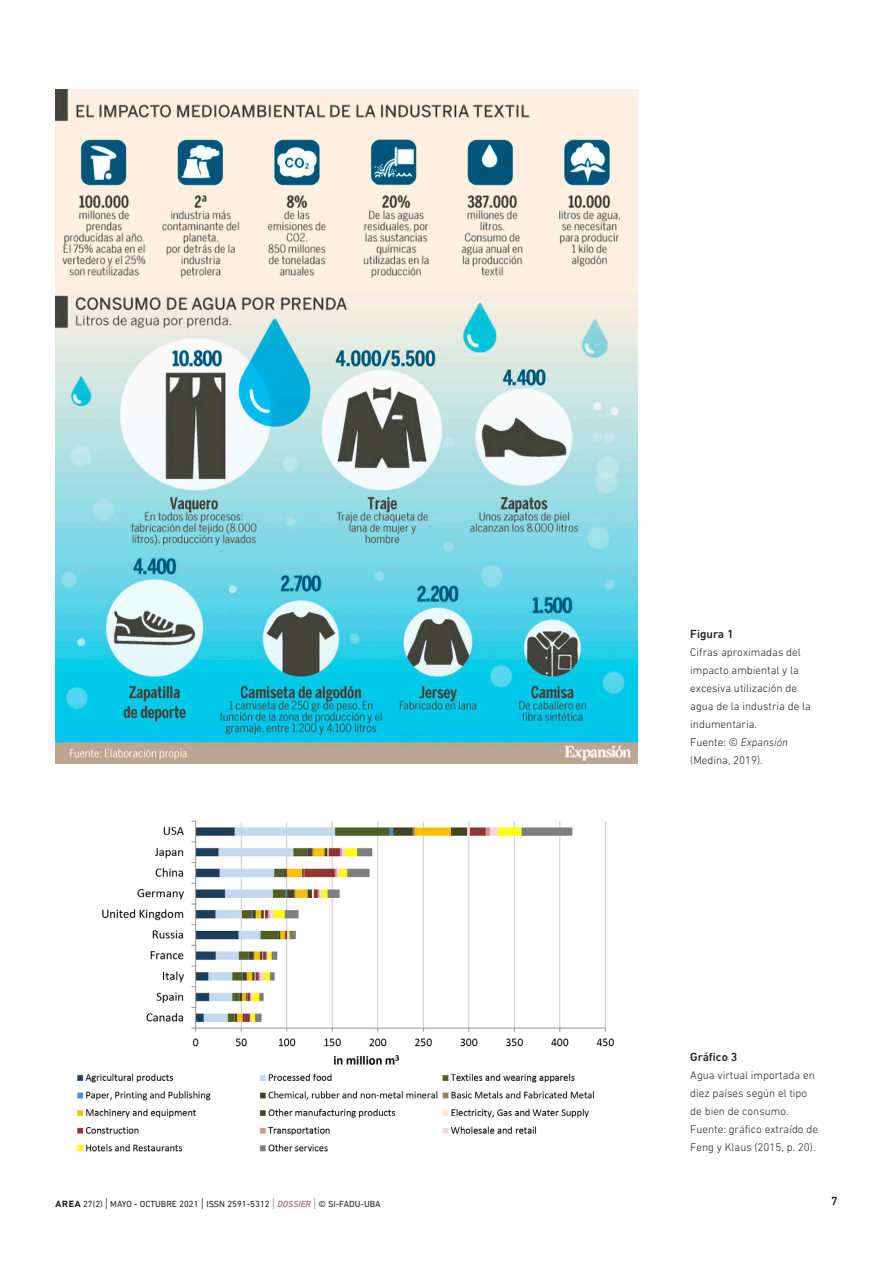
<style>
.page{position:relative;width:893px;height:1263px;background:#fff}
.page>*{position:absolute;margin:0;border:0;box-sizing:border-box;transform-origin:0 0}
._32__Titulo_Figuras{font:500 12px "DIN Next LT Pro";color:#231f20}
._33__Epígrafe{font:300 11.25px/18px "DIN Next LT Pro";color:#231f20}
.t1{font:9px "DIN Next LT Pro";color:#231f20}
.s1{font-style:italic}
.s2{font-weight:500;font-size:12px}
.s3{font-weight:300;font-size:13.5px}
.s4{font-weight:300;font-size:13.5px;color:#ad6f7f}
.s5{font-weight:500;font-style:italic;color:#ad6f7f}
</style>
<div class="page">
<img style="left:55px;top:89px;width:583px;height:675px">
<img style="left:77px;top:820px;width:537px;height:332px">
<p class="_32__Titulo_Figuras" style="left:690px;top:627px;width:45px">Figura 1</p>
<p class="_33__Epígrafe" style="left:690px;top:643px;width:122px">Cifras aproximadas del impacto ambiental y la excesiva utilización de agua de la industria de la indumentaria.</p>
<p class="_33__Epígrafe" style="left:690px;top:733px;width:99px">Fuente: © <span class="s1">Expansión </span>(Medina, 2019).</p>
<p class="_32__Titulo_Figuras" style="left:690px;top:1050px;width:49px">Gráfico 3</p>
<p class="_33__Epígrafe" style="left:690px;top:1066px;width:126px">Agua virtual importada en diez países según el tipo de bien de consumo.</p>
<p class="_33__Epígrafe" style="left:690px;top:1120px;width:129px">Fuente: gráfico extraído de<br>Feng y Klaus (2015, p. 20).</p>
<p class="t1" style="left:55px;top:1198px;width:327px"><span class="s2">area</span> 27(2) <span class="s3">|</span> MAYO - OCTUBRE 2021 <span class="s3">|</span> ISSN 2591-5312 <span class="s4">|</span> <span class="s5">DOSSIER</span> <span class="s4">|</span> © SI-FADU-UBA</p>
<p class="_32__Titulo_Figuras" style="left:831px;top:1194px;width:8px">7</p>
</div>
